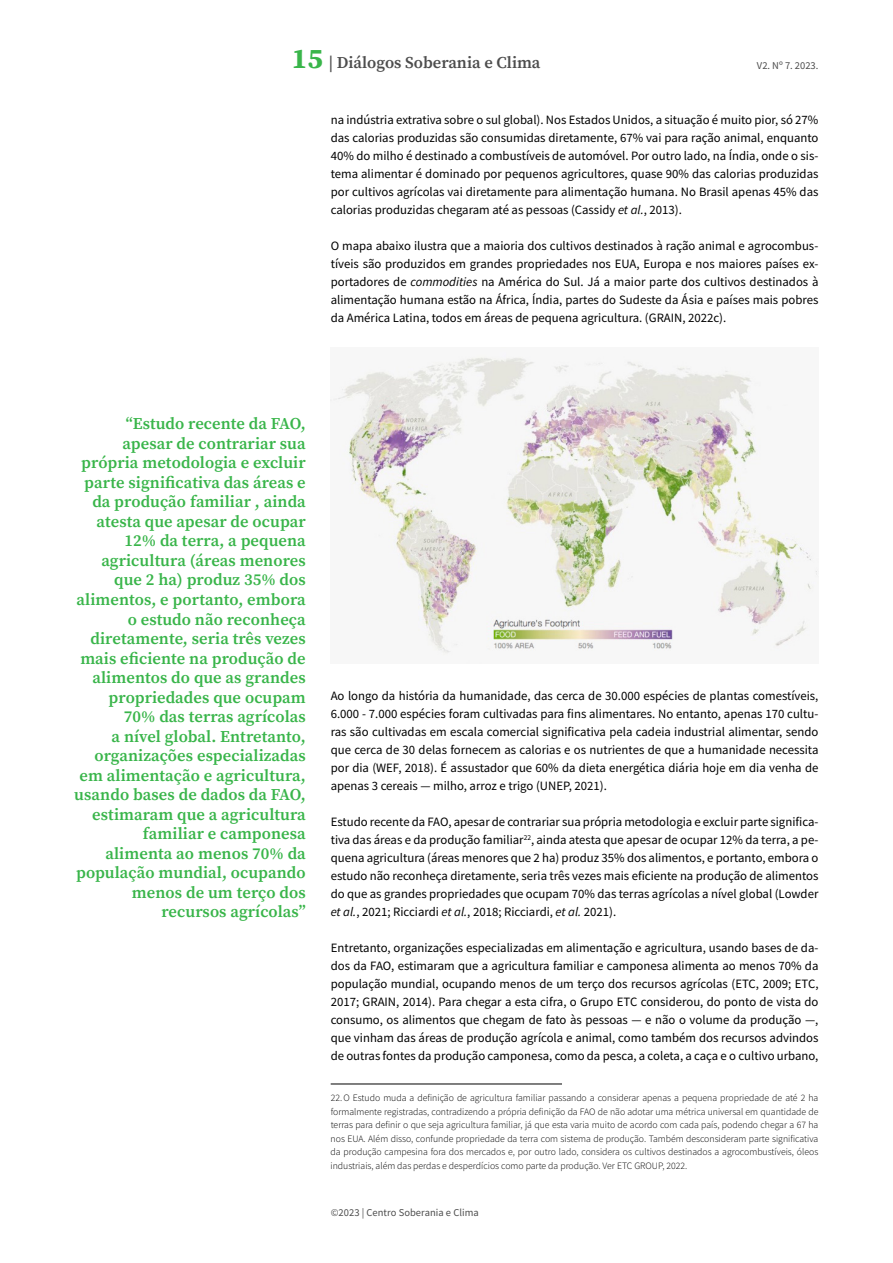
<style>
.page{position:relative;width:893px;height:1263px;background:#fff}
.page>*{position:absolute;margin:0;border:0;box-sizing:border-box;transform-origin:0 0}
.t1{font:600 16.5px/19.5px "Source Serif Pro";letter-spacing:.005em;color:#39b54a;text-align:right}
.t2{font:600 16.5px "Source Serif Pro";color:#4d4d4d}
.t3{font:12.75px/18px "Source Sans Pro";color:#000;text-align:justify}
.t4{font:10.5px "Source Sans Pro";letter-spacing:.005em;color:#4d4d4d}
.t5{font:300 9.75px/13.5px "Source Sans Pro";color:#000;text-align:justify}
.s1{font-weight:700;font-size:28.5px;color:#39b54a}
.s2{font-style:italic}
</style>
<div class="page">
<img style="left:331px;top:356px;width:487px;height:299px">
<hr style="left:331px;top:1084px;width:231px;height:1px;background:#000">
<p class="t2" style="left:292px;top:52px;width:250px"><span class="s1">15</span> | Diálogos Soberania e Clima</p>
<p class="t4" style="left:757px;top:58px;width:63px">V2. Nº 7. 2023.</p>
<p class="t3" style="left:331px;top:111px;width:489px">na indústria extrativa sobre o sul global). Nos Estados Unidos, a situação é muito pior, só 27% das calorias produzidas são consumidas diretamente, 67% vai para ração animal, enquanto 40% do milho é destinado a combustíveis de automóvel. Por outro lado, na Índia, onde o sis&shy;tema alimentar é dominado por pequenos agricultores, quase 90% das calorias produzidas por cultivos agrícolas vai diretamente para alimentação humana. No Brasil apenas 45% das calorias produzidas chegaram até as pessoas (Cassidy <span class="s2">et al.</span>, 2013).</p>
<p class="t3" style="left:331px;top:237px;width:489px">O mapa abaixo ilustra que a maioria dos cultivos destinados à ração animal e agrocombus&shy;tíveis são produzidos em grandes propriedades nos EUA, Europa e nos maiores países ex&shy;portadores de <span class="s2">commodities</span> na América do Sul. Já a maior parte dos cultivos destinados à alimentação humana estão na África, Índia, partes do Sudeste da Ásia e países mais pobres da América Latina, todos em áreas de pequena agricultura. (GRAIN, 2022c).</p>
<p class="t1" style="left:74px;top:414px;width:233px">“Estudo recente da FAO, apesar de contrariar sua própria metodologia e excluir parte significativa das áreas e da produção familiar , ainda atesta que apesar de ocupar<br>12% da terra, a pequena agricultura (áreas menores que 2 ha) produz 35% dos alimentos, e portanto, embora o estudo não reconheça diretamente, seria três vezes mais eficiente na produção de alimentos do que as grandes propriedades que ocupam<br>70% das terras agrícolas<br>a nível global. Entretanto, organizações especializadas em alimentação e agricultura, usando bases de dados da FAO, estimaram que a agricultura familiar e camponesa alimenta ao menos 70% da população mundial, ocupando menos de um terço dos recursos agrícolas”</p>
<p class="t3" style="left:331px;top:687px;width:489px">Ao longo da história da humanidade, das cerca de 30.000 espécies de plantas comestíveis, 6.000 - 7.000 espécies foram cultivadas para fins alimentares. No entanto, apenas 170 cultu&shy;ras são cultivadas em escala comercial significativa pela cadeia industrial alimentar, sendo que cerca de 30 delas fornecem as calorias e os nutrientes de que a humanidade necessita por dia (WEF, 2018). É assustador que 60% da dieta energética diária hoje em dia venha de apenas 3 cereais — milho, arroz e trigo (UNEP, 2021).</p>
<p class="t3" style="left:331px;top:813px;width:489px">Estudo recente da FAO, apesar de contrariar sua própria metodologia e excluir parte significa&shy;tiva das áreas e da produção familiar<sup>22</sup>, ainda atesta que apesar de ocupar 12% da terra, a pe&shy;quena agricultura (áreas menores que 2 ha) produz 35% dos alimentos, e portanto, embora o estudo não reconheça diretamente, seria três vezes mais eficiente na produção de alimentos do que as grandes propriedades que ocupam 70% das terras agrícolas a nível global (Lowder <span class="s2">et al.</span>, 2021; Ricciardi <span class="s2">et al.</span>, 2018; Ricciardi, <span class="s2">et al.</span> 2021).</p>
<p class="t3" style="left:331px;top:939px;width:489px">Entretanto, organizações especializadas em alimentação e agricultura, usando bases de da&shy;dos da FAO, estimaram que a agricultura familiar e camponesa alimenta ao menos 70% da população mundial, ocupando menos de um terço dos recursos agrícolas (ETC, 2009; ETC, 2017; GRAIN, 2014). Para chegar a esta cifra, o Grupo ETC considerou, do ponto de vista do consumo, os alimentos que chegam de fato às pessoas — e não o volume da produção —, que vinham das áreas de produção agrícola e animal, como também dos recursos advindos de outras fontes da produção camponesa, como da pesca, a coleta, a caça e o cultivo urbano,</p>
<p class="t5" style="left:331px;top:1091px;width:489px">22. O Estudo muda a definição de agricultura familiar passando a considerar apenas a pequena propriedade de até 2 ha formalmente registradas, contradizendo a própria definição da FAO de não adotar uma métrica universal em quantidade de terras para definir o que seja agricultura familiar, já que esta varia muito de acordo com cada país, podendo chegar a 67 ha nos EUA. Além disso, confunde propriedade da terra com sistema de produção. Também desconsideram parte significativa da produção campesina fora dos mercados e, por outro lado, considera os cultivos destinados a agrocombustíveis, óleos industriais, além das perdas e desperdícios como parte da produção. Ver ETC GROUP, 2022.</p>
<p class="t4" style="left:331px;top:1205px;width:150px">©2023 | Centro Soberania e Clima</p>
</div>
